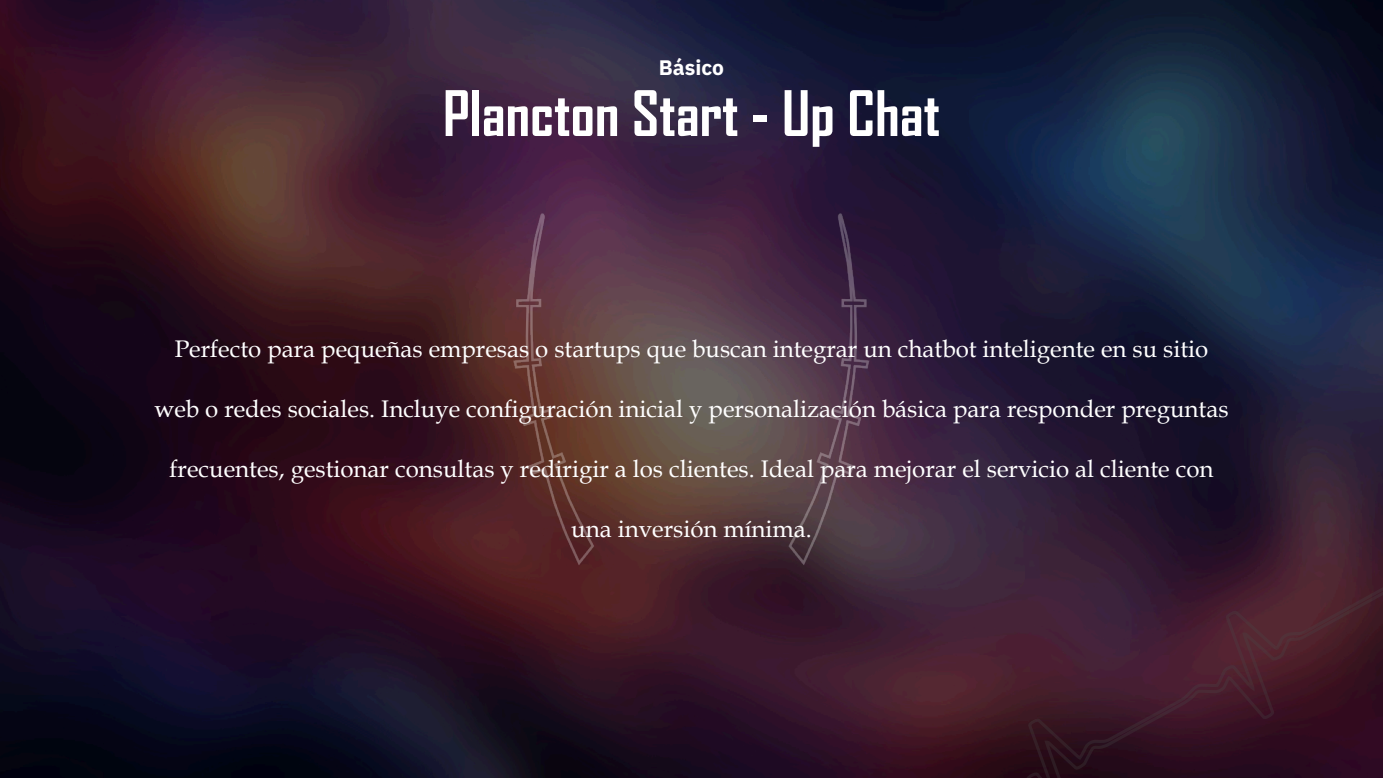
<style>
.page{position:relative;width:1383px;height:778px;background:#fff}
.page>*{position:absolute;margin:0;border:0;box-sizing:border-box;transform-origin:0 0}
.t1{font:700 60px "Agency FB";color:#fff}
.t2{font:24px "Book Antiqua";color:#fff}
.t3{font:700 21px "IBM Plex Sans";color:#fff}
</style>
<div class="page">
<img style="left:0;top:0;width:1382px;height:778px">
<svg style="left:884px;top:492px;width:498px;height:286px;background:#391524"></svg>
<svg style="left:872px;top:488px;width:397px;height:221px;background:#3e2034"></svg>
<img style="left:513px;top:213px;width:356px;height:352px">
<p class="t3" style="left:659px;top:58px;width:67px">Básico</p>
<h1 class="t1" style="left:443px;top:90px;width:499px">Plancton Start - Up Chat</h1>
<p class="t2" style="left:175px;top:340px;width:1035px">Perfecto para pequeñas empresas o startups que buscan integrar un chatbot inteligente en su sitio</p>
<p class="t2" style="left:154px;top:400px;width:1075px">web o redes sociales. Incluye configuración inicial y personalización básica para responder preguntas</p>
<p class="t2" style="left:170px;top:460px;width:1045px">frecuentes, gestionar consultas y redirigir a los clientes. Ideal para mejorar el servicio al cliente con</p>
<p class="t2" style="left:571px;top:520px;width:242px">una inversión mínima.</p>
</div>
